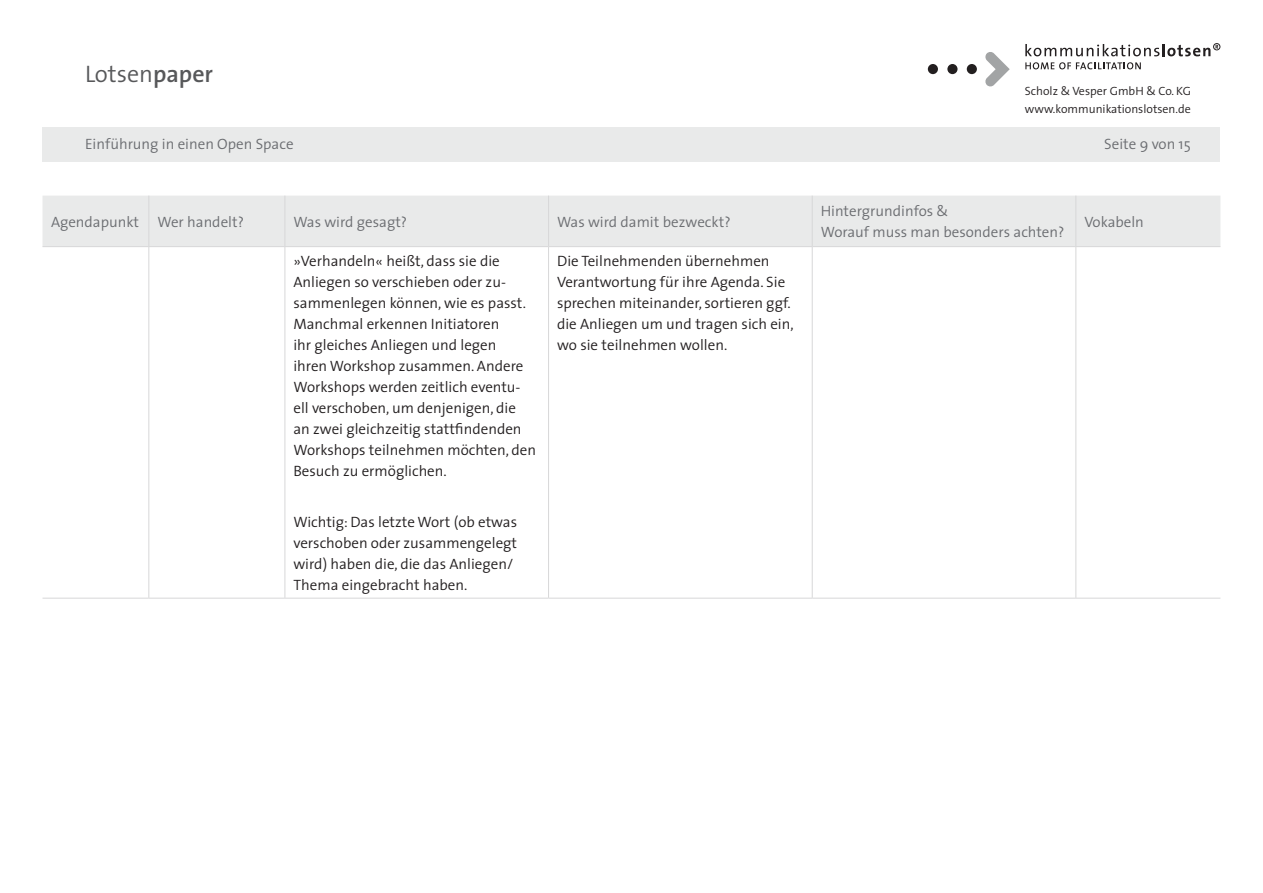
<style>
.page{position:relative;width:1263px;height:893px;background:#fff}
.page>*{position:absolute;margin:0;border:0;box-sizing:border-box;transform-origin:0 0}
.t1{font:300 24px "The Sans";color:#57585a}
.t2{font:300 15px/21px "The Sans";color:#231f20}
.t3{font:300 15px/21px "The Sans";color:#6b6d71}
.t4{font:300 12px/18px "The Sans";color:#231f20}
.s1{font-weight:600}
</style>
<div class="page">
<svg style="left:985px;top:52px;width:25px;height:35px"></svg>
<div style="left:967px;top:64px;width:10px;height:10px;background:#231f20;border-radius:50%"></div>
<div style="left:947px;top:64px;width:10px;height:10px;background:#231f20;border-radius:50%"></div>
<div style="left:928px;top:64px;width:10px;height:10px;background:#231f20;border-radius:50%"></div>
<svg style="left:1025px;top:43px;width:195px;height:13px"></svg>
<svg style="left:1025px;top:62px;width:116px;height:7px"></svg>
<div style="left:43px;top:196px;width:1177px;height:50px;background:#e9eaea"></div>
<hr style="left:43px;top:246px;width:106px;height:1px;background:#d7d7d8">
<hr style="left:148px;top:196px;width:1px;height:50px;background:#d7d7d8">
<hr style="left:285px;top:196px;width:1px;height:50px;background:#d7d7d8">
<hr style="left:548px;top:196px;width:1px;height:50px;background:#d7d7d8">
<hr style="left:812px;top:196px;width:1px;height:50px;background:#d7d7d8">
<hr style="left:149px;top:246px;width:136px;height:1px;background:#d7d7d8">
<hr style="left:285px;top:246px;width:264px;height:1px;background:#d7d7d8">
<hr style="left:549px;top:246px;width:263px;height:1px;background:#d7d7d8">
<hr style="left:812px;top:246px;width:264px;height:1px;background:#d7d7d8">
<hr style="left:1075px;top:196px;width:1px;height:50px;background:#d7d7d8">
<hr style="left:1076px;top:246px;width:144px;height:1px;background:#d7d7d8">
<hr style="left:43px;top:598px;width:106px;height:1px;background:#d7d7d8">
<hr style="left:148px;top:247px;width:1px;height:351px;background:#d7d7d8">
<hr style="left:285px;top:247px;width:1px;height:351px;background:#d7d7d8">
<hr style="left:548px;top:247px;width:1px;height:351px;background:#d7d7d8">
<hr style="left:812px;top:247px;width:1px;height:351px;background:#d7d7d8">
<hr style="left:149px;top:598px;width:136px;height:1px;background:#d7d7d8">
<hr style="left:285px;top:598px;width:264px;height:1px;background:#d7d7d8">
<hr style="left:549px;top:598px;width:263px;height:1px;background:#d7d7d8">
<hr style="left:812px;top:598px;width:264px;height:1px;background:#d7d7d8">
<hr style="left:1075px;top:247px;width:1px;height:351px;background:#d7d7d8">
<hr style="left:1076px;top:598px;width:144px;height:1px;background:#d7d7d8">
<div style="left:43px;top:128px;width:1177px;height:34px;background:#e9eaea"></div>
<h1 class="t1" style="left:85px;top:54px;width:130px">Lotsen<span class="s1">paper</span></h1>
<p class="t4" style="left:1025px;top:82px;width:168px">Scholz &amp; Vesper GmbH &amp; Co. KG www.kommunikationslotsen.de</p>
<p class="t3" style="left:85px;top:133px;width:210px">Einführung in einen Open Space</p>
<p class="t3" style="left:1104px;top:133px;width:88px">Seite 9 von 15</p>
<p class="t3" style="left:51px;top:211px;width:194px">Agendapunkt Wer handelt?</p>
<p class="t3" style="left:293px;top:211px;width:115px">Was wird gesagt?</p>
<p class="t3" style="left:557px;top:211px;width:175px">Was wird damit bezweckt?</p>
<p class="t3" style="left:821px;top:200px;width:245px">Hintergrundinfos &amp;<br>Worauf muss man besonders achten?</p>
<p class="t3" style="left:1084px;top:211px;width:61px">Vokabeln</p>
<p class="t2" style="left:293px;top:250px;width:244px">»Verhandeln« heißt, dass sie die Anliegen so verschieben oder zu&shy;sammenlegen können, wie es passt.<br>Manchmal erkennen Initiatoren<br>ihr gleiches Anliegen und legen<br>ihren Workshop zusammen. Andere Workshops werden zeitlich eventu&shy;ell verschoben, um denjenigen, die an zwei gleichzeitig stattfindenden Workshops teilnehmen möchten, den Besuch zu ermöglichen.</p>
<p class="t2" style="left:293px;top:511px;width:225px">Wichtig: Das letzte Wort (ob etwas verschoben oder zusammengelegt wird) haben die, die das Anliegen/<br>Thema eingebracht haben.</p>
<p class="t2" style="left:557px;top:250px;width:238px">Die Teilnehmenden übernehmen Verantwortung für ihre Agenda. Sie sprechen miteinander, sortieren ggf. die Anliegen um und tragen sich ein, wo sie teilnehmen wollen.</p>
</div>
